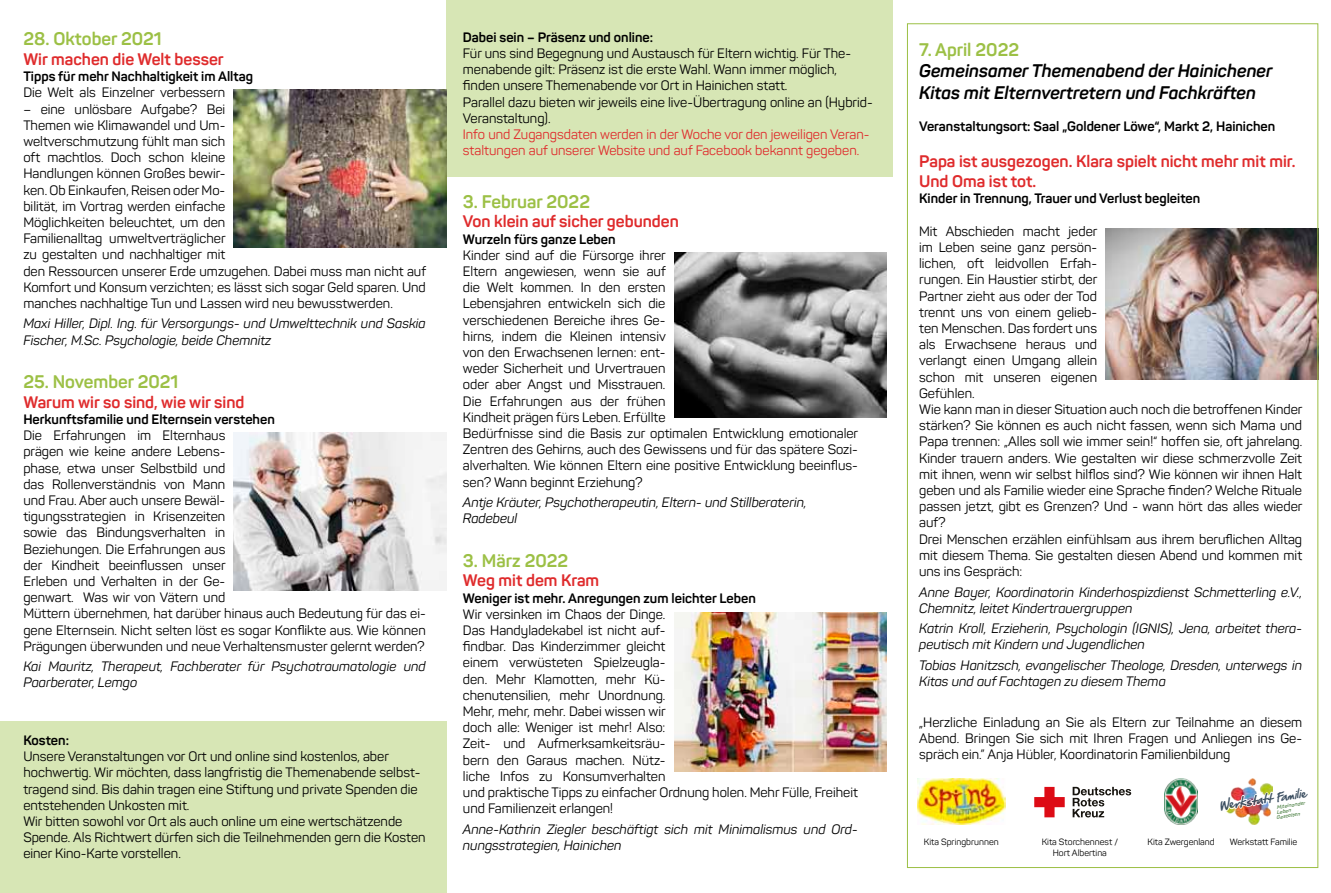
<style>
.page{position:relative;width:1331px;height:893px;background:#fff}
.page>*{position:absolute;margin:0;border:0;box-sizing:border-box;transform-origin:0 0}
.t1{font:italic 700 18px/21.6px "Panton";color:#000}
.t2{font:700 18px "Panton";color:#9cc045}
.t3{font:700 16.5px/19.8px "Panton";color:#df2b2c}
.t4{font:13.5px/16.2px "Panton";color:#000}
.t5{font:italic 13.5px/16.2px "Panton";color:#000}
.t6{font:700 13.5px "Panton";color:#000}
.t7{font:13.5px/16.2px "Panton";color:#df2b2c}
.t8{font:italic 10.35px "Hand Of Sean";color:#3c4f61}
.t9{font:9px "Panton";color:#000}
.t10{font:italic 600 4.95px/4.9px "Panton";color:#39732f}
</style>
<div class="page">
<div style="left:0;top:721px;width:446px;height:172px;background:#d7e6b5"></div>
<div style="left:446px;top:0;width:447px;height:177px;background:#d7e6b5"></div>
<img style="left:674px;top:253px;width:213px;height:165px">
<img style="left:674px;top:613px;width:213px;height:158px">
<img style="left:234px;top:90px;width:212px;height:157px">
<img style="left:234px;top:433px;width:212px;height:157px">
<img style="left:1106px;top:229px;width:210px;height:150px">
<svg style="left:1034px;top:787px;width:31px;height:30px"></svg>
<svg style="left:1073px;top:787px;width:58px;height:30px"></svg>
<img style="left:1165px;top:778px;width:33px;height:47px">
<img style="left:1226px;top:778px;width:47px;height:47px">
<svg style="left:1226px;top:788px;width:47px;height:23px"></svg>
<img style="left:918px;top:778px;width:87px;height:47px">
<h1 class="t2" style="left:23px;top:28px;width:140px">28. Oktober 2021</h1>
<p class="t3" style="left:23px;top:49px;width:202px">Wir machen die Welt besser</p>
<p class="t6" style="left:23px;top:68px;width:231px">Tipps für mehr Nachhaltigkeit im Alltag</p>
<p class="t4" style="left:23px;top:85px;width:203px">Die Welt als Einzelner verbessern</p>
<p class="t4" style="left:23px;top:101px;width:404px">– eine unlösbare Aufgabe? Bei<br>Themen wie Klimawandel und Um-<br>weltverschmutzung fühlt man sich<br>oft machtlos. Doch schon kleine<br>Handlungen können Großes bewir-<br>ken. Ob Einkaufen, Reisen oder Mo-<br>bilität, im Vortrag werden einfache<br>Möglichkeiten beleuchtet, um den<br>Familienalltag umweltverträglicher<br>zu gestalten und nachhaltiger mit<br>den Ressourcen unserer Erde umzugehen. Dabei muss man nicht auf Komfort und Konsum verzichten; es lässt sich sogar Geld sparen. Und manches nachhaltige Tun und Lassen wird neu bewusstwerden.</p>
<p class="t5" style="left:23px;top:316px;width:404px">Maxi Hiller, Dipl. Ing. für Versorgungs- und Umwelttechnik und Saskia<br>Fischer, M.Sc. Psychologie, beide Chemnitz</p>
<h1 class="t2" style="left:23px;top:370px;width:157px">25. November 2021</h1>
<p class="t3" style="left:23px;top:392px;width:223px">Warum wir so sind, wie wir sind</p>
<p class="t6" style="left:23px;top:411px;width:253px">Herkunftsfamilie und Elternsein verstehen</p>
<p class="t4" style="left:23px;top:427px;width:404px">Die Erfahrungen im Elternhaus<br>prägen wie keine andere Lebens-<br>phase, etwa unser Selbstbild und<br>das Rollenverständnis von Mann<br>und Frau. Aber auch unsere Bewäl-<br>tigungsstrategien in Krisenzeiten<br>sowie das Bindungsverhalten in<br>Beziehungen. Die Erfahrungen aus<br>der Kindheit beeinflussen unser<br>Erleben und Verhalten in der Ge-<br>genwart. Was wir von Vätern und<br>Müttern übernehmen, hat darüber hinaus auch Bedeutung für das ei&shy;gene Elternsein. Nicht selten löst es sogar Konflikte aus. Wie können Prägungen überwunden und neue Verhaltensmuster gelernt werden?</p>
<p class="t5" style="left:23px;top:658px;width:404px">Kai Mauritz, Therapeut, Fachberater für Psychotraumatologie und<br>Paarberater, Lemgo</p>
<p class="t6" style="left:23px;top:732px;width:47px">Kosten:</p>
<p class="t4" style="left:23px;top:748px;width:404px">Unsere Veranstaltungen vor Ort und online sind kostenlos, aber hochwertig. Wir möchten, dass langfristig die Themenabende selbst&shy;tragend sind. Bis dahin tragen eine Stiftung und private Spenden die entstehenden Unkosten mit.<br>Wir bitten sowohl vor Ort als auch online um eine wertschätzende Spende. Als Richtwert dürfen sich die Teilnehmenden gern die Kosten einer Kino-Karte vorstellen.</p>
<p class="t6" style="left:463px;top:29px;width:192px">Dabei sein – Präsenz und online:</p>
<p class="t4" style="left:463px;top:45px;width:411px">Für uns sind Begegnung und Austausch für Eltern wichtig. Für The&shy;menabende gilt: Präsenz ist die erste Wahl. Wann immer möglich, finden unsere Themenabende vor Ort in Hainichen statt.<br>Parallel dazu bieten wir jeweils eine live-Übertragung online an (Hybrid-Veranstaltung).</p>
<p class="t7" style="left:463px;top:126px;width:408px">Info und Zugangsdaten werden in der Woche vor den jeweiligen Veran&shy;staltungen auf unserer Website und auf Facebook bekannt gegeben.</p>
<h1 class="t2" style="left:463px;top:190px;width:129px">3. Februar 2022</h1>
<p class="t3" style="left:463px;top:212px;width:217px">Von klein auf sicher gebunden</p>
<p class="t6" style="left:463px;top:230px;width:154px">Wurzeln fürs ganze Leben</p>
<p class="t4" style="left:463px;top:247px;width:397px">Kinder sind auf die Fürsorge ihrer<br>Eltern angewiesen, wenn sie auf<br>die Welt kommen. In den ersten<br>Lebensjahren entwickeln sich die<br>verschiedenen Bereiche ihres Ge-<br>hirns, indem die Kleinen intensiv<br>von den Erwachsenen lernen: ent-<br>weder Sicherheit und Urvertrauen<br>oder aber Angst und Misstrauen.<br>Die Erfahrungen aus der frühen<br>Kindheit prägen fürs Leben. Erfüllte<br>Bedürfnisse sind die Basis zur optimalen Entwicklung emotionaler Zentren des Gehirns, auch des Gewissens und für das spätere Sozi&shy;alverhalten. Wie können Eltern eine positive Entwicklung beeinflus&shy;sen? Wann beginnt Erziehung?</p>
<p class="t5" style="left:463px;top:494px;width:345px">Antje Kräuter, Psychotherapeutin, Eltern- und Stillberaterin,<br>Radebeul</p>
<h1 class="t2" style="left:463px;top:549px;width:107px">3. März 2022</h1>
<p class="t3" style="left:463px;top:570px;width:138px">Weg mit dem Kram</p>
<p class="t6" style="left:463px;top:589px;width:294px">Weniger ist mehr. Anregungen zum leichter Leben</p>
<p class="t4" style="left:463px;top:606px;width:396px">Wir versinken im Chaos der Dinge.<br>Das Handyladekabel ist nicht auf-<br>findbar. Das Kinderzimmer gleicht<br>einem verwüsteten Spielzeugla-<br>den. Mehr Klamotten, mehr Kü-<br>chenutensilien, mehr Unordnung.<br>Mehr, mehr, mehr. Dabei wissen wir<br>doch alle: Weniger ist mehr! Also:<br>Zeit- und Aufmerksamkeitsräu-<br>bern den Garaus machen. Nütz-<br>liche Infos zu Konsumverhalten<br>und praktische Tipps zu einfacher Ordnung holen. Mehr Fülle, Freiheit und Familienzeit erlangen!</p>
<p class="t5" style="left:463px;top:821px;width:396px">Anne-Kathrin Ziegler beschäftigt sich mit Minimalismus und Ord&shy;nungsstrategien, Hainichen</p>
<h1 class="t2" style="left:919px;top:38px;width:102px">7. April 2022</h1>
<h1 class="t1" style="left:919px;top:60px;width:355px">Gemeinsamer Themenabend der Hainichener<br>Kitas mit Elternvertretern und Fachkräften</h1>
<p class="t6" style="left:919px;top:118px;width:358px">Veranstaltungsort: Saal „Goldener Löwe“, Markt 2, Hainichen</p>
<p class="t3" style="left:919px;top:152px;width:378px">Papa ist ausgezogen. Klara spielt nicht mehr mit mir.<br>Und Oma ist tot.</p>
<p class="t6" style="left:919px;top:190px;width:283px">Kinder in Trennung, Trauer und Verlust begleiten</p>
<p class="t4" style="left:919px;top:223px;width:385px">Mit Abschieden macht jeder<br>im Leben seine ganz persön-<br>lichen, oft leidvollen Erfah-<br>rungen. Ein Haustier stirbt, der<br>Partner zieht aus oder der Tod<br>trennt uns von einem gelieb-<br>ten Menschen. Das fordert uns<br>als Erwachsene heraus und<br>verlangt einen Umgang allein<br>schon mit unseren eigenen<br>Gefühlen.<br>Wie kann man in dieser Situation auch noch die betroffenen Kinder stärken? Sie können es auch nicht fassen, wenn sich Mama und Papa trennen: „Alles soll wie immer sein!“ hoffen sie, oft jahrelang.<br>Kinder trauern anders. Wie gestalten wir diese schmerzvolle Zeit mit ihnen, wenn wir selbst hilflos sind? Wie können wir ihnen Halt geben und als Familie wieder eine Sprache finden? Welche Rituale passen jetzt, gibt es Grenzen? Und - wann hört das alles wieder auf?<br>Drei Menschen erzählen einfühlsam aus ihrem beruflichen Alltag mit diesem Thema. Sie gestalten diesen Abend und kommen mit uns ins Gespräch:</p>
<p class="t5" style="left:919px;top:584px;width:384px">Anne Bayer, Koordinatorin Kinderhospizdienst Schmetterling e.V.,<br>Chemnitz, leitet Kindertrauergruppen</p>
<p class="t5" style="left:919px;top:620px;width:384px">Katrin Kroll, Erzieherin, Psychologin (IGNIS), Jena, arbeitet thera&shy;peutisch mit Kindern und Jugendlichen</p>
<p class="t5" style="left:919px;top:657px;width:384px">Tobias Hanitzsch, evangelischer Theologe, Dresden, unterwegs in<br>Kitas und auf Fachtagen zu diesem Thema</p>
<p class="t4" style="left:919px;top:714px;width:385px;text-align:justify">„Herzliche Einladung an Sie als Eltern zur Teilnahme an diesem Abend. Bringen Sie sich mit Ihren Fragen und Anliegen ins Ge&shy;spräch ein.” Anja Hübler, Koordinatorin Familienbildung</p>
<p class="t8" style="left:1218px;top:796px;width:89px;rotate:-8deg">Werkstatt Familie</p>
<p class="t10" style="left:1274px;top:805px;width:32px;text-indent:2px;rotate:-10deg">Miteinander<br>Leben<br>Gestalten</p>
<p class="t9" style="left:924px;top:836px;width:76px">Kita Springbrunnen</p>
<p class="t9" style="left:1042px;top:836px;width:78px">Kita Storchennest /</p>
<p class="t9" style="left:1148px;top:836px;width:68px">Kita Zwergenland</p>
<p class="t9" style="left:1230px;top:836px;width:69px">Werkstatt Familie</p>
<p class="t9" style="left:1053px;top:847px;width:55px">Hort Albertina</p>
</div>
